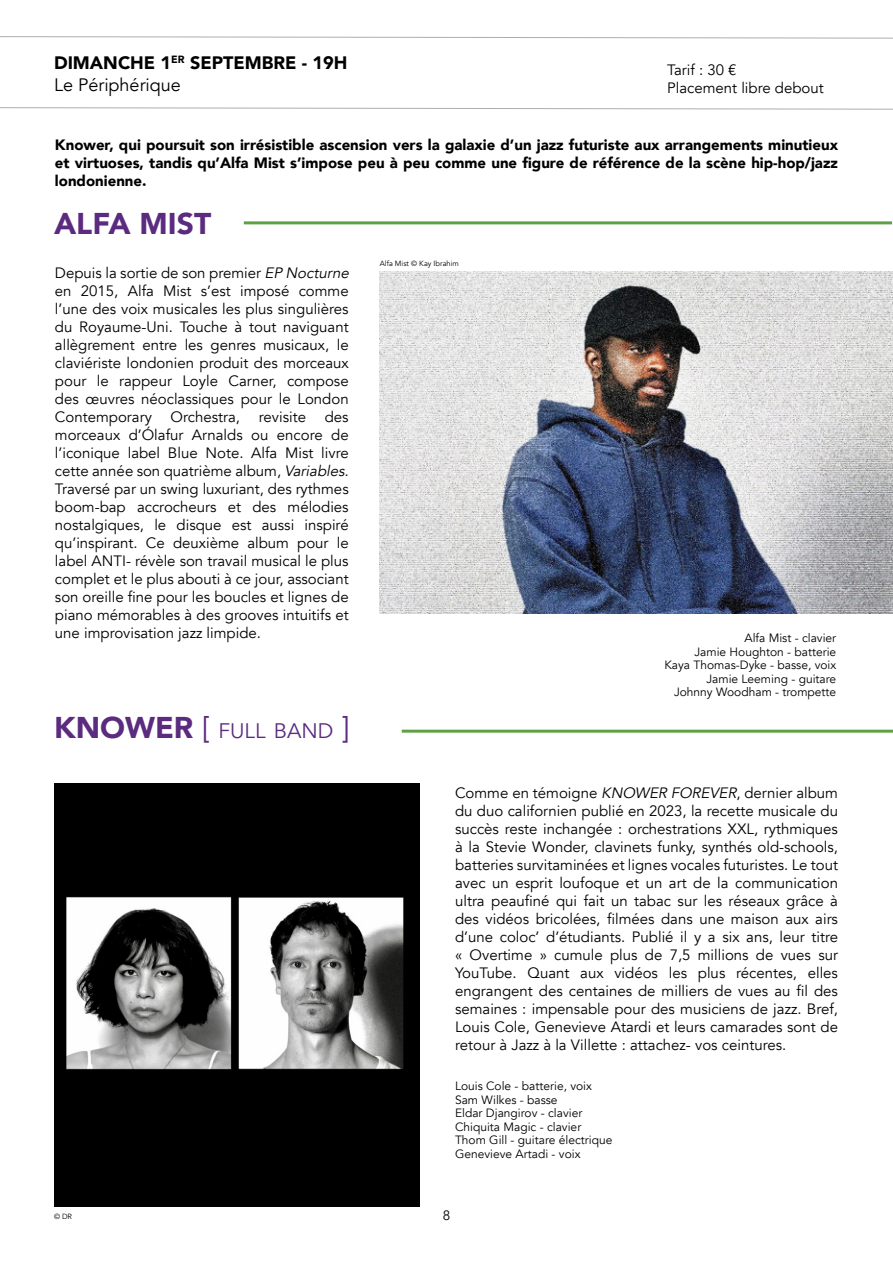
<style>
.page{position:relative;width:893px;height:1263px;background:#fff}
.page>*{position:absolute;margin:0;border:0;box-sizing:border-box;transform-origin:0 0}
.t1{font:900 30px "Avenir";color:#5b2b80}
.t2{font:21px "Avenir";color:#5b2b80}
.t3{font:900 18px/21.6px "Avenir";color:#000}
.t4{font:15px/18px "Avenir";color:#000}
.t5{font:900 15px/18px "Avenir";color:#000;text-align:justify}
.t6{font:13.5px "Avenir";color:#000}
.t7{font:12px/13.5px "Avenir";color:#000}
.t8{font:7.5px "Avenir";color:#000}
.s1{font-weight:400}
.s2{font-style:italic}
.s3{font-weight:900;font-size:30px}
.s4{font-size:30px}
</style>
<div class="page">
<svg style="left:0;top:36px;width:893px;height:3px"></svg>
<svg style="left:0;top:107px;width:893px;height:3px"></svg>
<hr style="left:402px;top:730px;width:491px;height:3px;background:#5ea245">
<img style="left:54px;top:783px;width:366px;height:423px">
<hr style="left:244px;top:221px;width:648px;height:3px;background:#5ea245">
<img style="left:380px;top:271px;width:513px;height:342px">
<p class="t3" style="left:54px;top:52px;width:295px">DIMANCHE 1<sup>ER</sup> SEPTEMBRE - 19H<br><span class="s1">Le Périphérique</span></p>
<p class="t4" style="left:667px;top:61px;width:158px">Tarif : 30 €<br>Placement libre debout</p>
<p class="t5" style="left:55px;top:135px;width:785px">Knower, qui poursuit son irrésistible ascension vers la galaxie d’un jazz futuriste aux arrangements minutieux et virtuoses, tandis qu’Alfa Mist s’impose peu à peu comme une figure de référence de la scène hip-hop/jazz londonienne.</p>
<h1 class="t1" style="left:54px;top:198px;width:159px">ALFA MIST</h1>
<p class="t4" style="left:55px;top:264px;width:298px">Depuis la sortie de son premier <span class="s2">EP Nocturne </span>en 2015, Alfa Mist s’est imposé comme l’une des voix musicales les plus singulières du Royaume-Uni. Touche à tout naviguant allègrement entre les genres musicaux, le claviériste londonien produit des morceaux pour le rappeur Loyle Carner, compose des œuvres néoclassiques pour le London Contemporary</p>
<p class="t4" style="left:55px;top:408px;width:298px;text-indent:270px">des morceaux d’Ólafur Arnalds ou encore de l’iconique label Blue Note. Alfa Mist livre cette année son quatrième album, <span class="s2">Variables.<br></span>Traversé par un swing luxuriant, des rythmes boom-bap accrocheurs et des mélodies nostalgiques, le disque est aussi inspiré qu’inspirant. Ce deuxième album pour le label ANTI- révèle son travail musical le plus complet et le plus abouti à ce jour, associant son oreille fine pour les boucles et lignes de piano mémorables à des grooves intuitifs et une improvisation jazz limpide.</p>
<p class="t4" style="left:171px;top:408px;width:71px">Orchestra,</p>
<p class="t4" style="left:259px;top:408px;width:49px">revisite</p>
<h2 class="t2" style="left:54px;top:718px;width:297px"><span class="s3">KNOWER</span> <span class="s4">[</span> FULL BAND <span class="s4">]</span></h2>
<p class="t8" style="left:54px;top:1211px;width:20px">© DR</p>
<p class="t8" style="left:380px;top:259px;width:81px">Alfa Mist © Kay Ibrahim</p>
<p class="t7" style="left:664px;top:632px;width:173px;text-align:right">Alfa Mist - clavier<br>Jamie Houghton - batterie<br>Kaya Thomas-Dyke - basse, voix<br>Jamie Leeming - guitare<br>Johnny Woodham - trompette</p>
<p class="t4" style="left:455px;top:784px;width:384px;text-align:justify">Comme en témoigne <span class="s2">KNOWER FOREVER</span>, dernier album du duo californien publié en 2023, la recette musicale du succès reste inchangée : orchestrations XXL, rythmiques à la Stevie Wonder, clavinets funky, synthés old-schools, batteries survitaminées et lignes vocales futuristes. Le tout avec un esprit loufoque et un art de la communication ultra peaufiné qui fait un tabac sur les réseaux grâce à des vidéos bricolées, filmées dans une maison aux airs d’une coloc’ d’étudiants. Publié il y a six ans, leur titre « Overtime » cumule plus de 7,5 millions de vues sur YouTube. Quant aux vidéos les plus récentes, elles engrangent des centaines de milliers de vues au fil des semaines : impensable pour des musiciens de jazz. Bref, Louis Cole, Genevieve Atardi et leurs camarades sont de retour à Jazz à la Villette : attachez- vos ceintures.</p>
<p class="t7" style="left:455px;top:1080px;width:159px">Louis Cole - batterie, voix<br>Sam Wilkes - basse<br>Eldar Djangirov - clavier<br>Chiquita Magic - clavier<br>Thom Gill - guitare électrique<br>Genevieve Artadi - voix</p>
<p class="t6" style="left:443px;top:1207px;width:9px">8</p>
</div>
